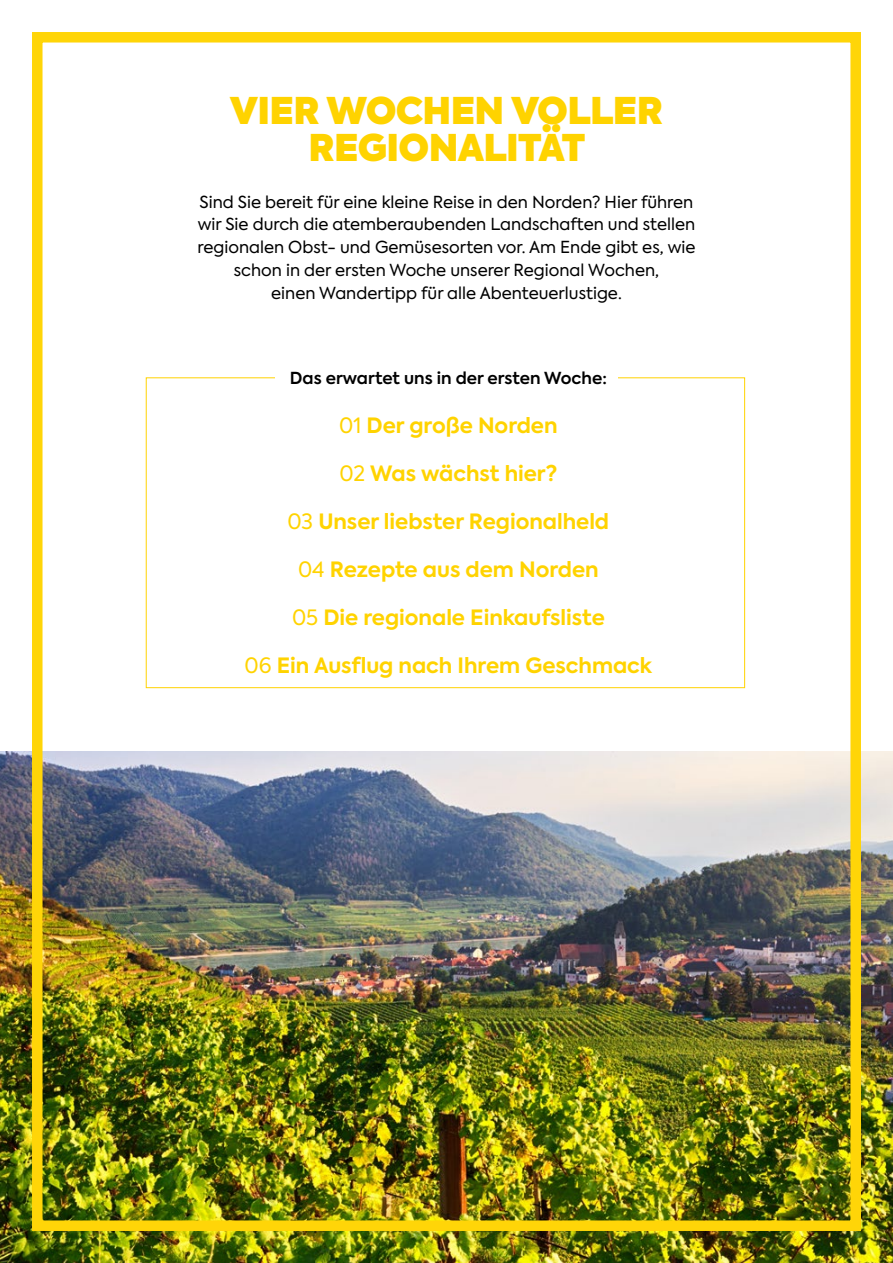
<style>
.page{position:relative;width:893px;height:1263px;background:#fff}
.page>*{position:absolute;margin:0;border:0;box-sizing:border-box;transform-origin:0 0}
.t1{font:800 36.75px/37.3px "Axiforma";letter-spacing:-.02em;color:#ffd300;text-align:center}
.t2{font:700 21px "Axiforma";color:#ffd300}
.t3{font:16.5px/22.8px "Axiforma";color:#000;text-align:center}
.t4{font:600 16.5px "Axiforma";color:#000}
.s1{font-weight:400}
</style>
<div class="page">
<img style="left:0;top:752px;width:893px;height:511px">
<img style="left:27px;top:32px;width:839px;height:1204px">
<h1 class="t1" style="left:230px;top:92px;width:435px">VIER WOCHEN VOLLER<br>REGIONALITÄT</h1>
<p class="t3" style="left:197px;top:191px;width:500px">Sind Sie bereit für eine kleine Reise in den Norden? Hier führen wir Sie durch die atemberaubenden Landschaften und stellen regionalen Obst- und Gemüsesorten vor. Am Ende gibt es, wie schon in der ersten Woche unserer Regional Wochen,<br>einen Wandertipp für alle Abenteuerlustige.</p>
<p class="t4" style="left:290px;top:367px;width:318px">Das erwartet uns in der ersten Woche:</p>
<p class="t2" style="left:339px;top:411px;width:220px"><span class="s1">01</span> Der große Norden</p>
<p class="t2" style="left:339px;top:459px;width:219px"><span class="s1">02</span> Was wächst hier?</p>
<p class="t2" style="left:288px;top:507px;width:323px"><span class="s1">03</span> Unser liebster Regionalheld</p>
<p class="t2" style="left:298px;top:555px;width:302px"><span class="s1">04</span> Rezepte aus dem Norden</p>
<p class="t2" style="left:292px;top:603px;width:314px"><span class="s1">05</span> Die regionale Einkaufsliste</p>
<p class="t2" style="left:245px;top:651px;width:409px"><span class="s1">06</span> Ein Ausflug nach Ihrem Geschmack</p>
</div>
